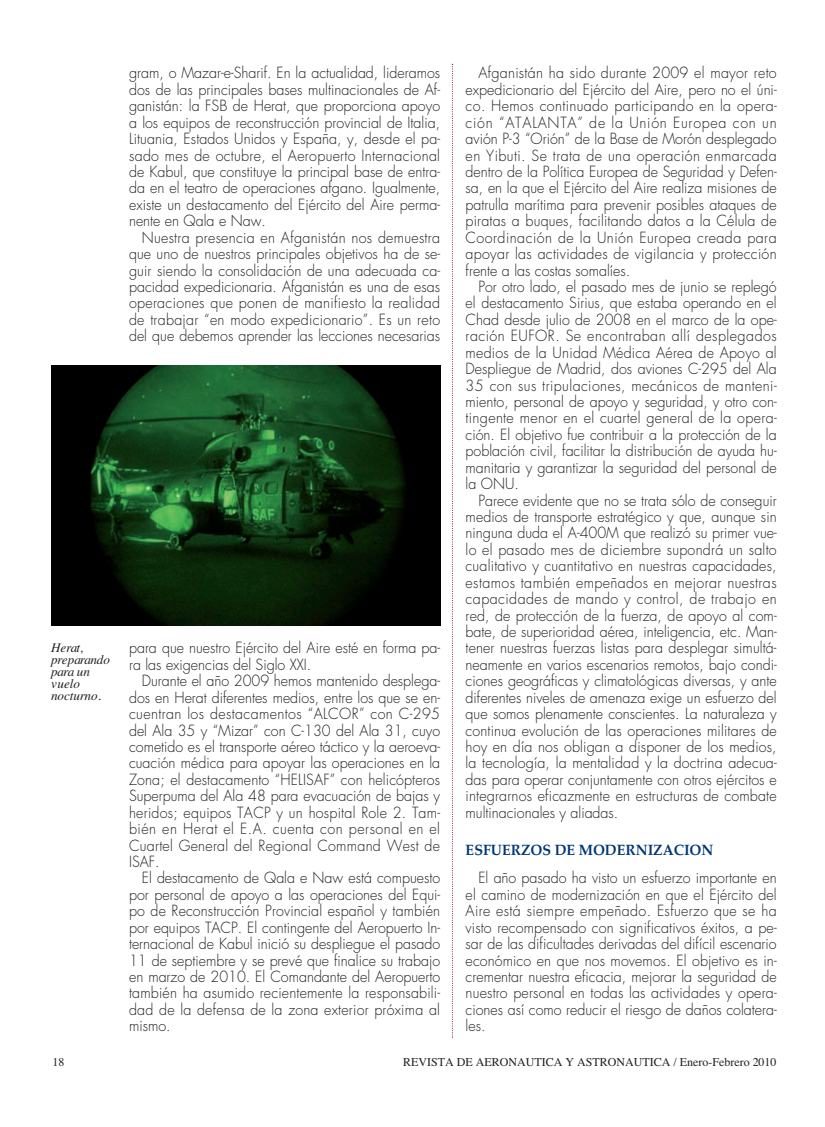
<style>
.page{position:relative;width:825px;height:1127px;background:#fff}
.page>*{position:absolute;margin:0;border:0;box-sizing:border-box;transform-origin:0 0}
.t1{font:300 15px/16.5px "Futura";color:#231f20;scale:.95 1}
.t2{font:300 15px "Futura";letter-spacing:.02em;color:#231f20;scale:.95 1}
.t3{font:300 15px "Futura";letter-spacing:.03em;color:#231f20;scale:.95 1}
.t4{font:300 15px "Futura";letter-spacing:.025em;color:#231f20;scale:.95 1}
.t5{font:300 15px "Futura";letter-spacing:.035em;color:#231f20;scale:.95 1}
.t6{font:300 15px "Futura";letter-spacing:.055em;color:#231f20;scale:.95 1}
.t7{font:italic 13.2px/12px "Times";color:#231f20}
.t8{font:12px "Times";color:#231f20}
.s1{font-family:"Palatino";font-weight:700;color:#013775}
</style>
<div class="page">
<svg style="left:452px;top:64px;width:1px;height:973px"></svg>
<img style="left:51px;top:366px;width:389px;height:259px">
<p class="t1" style="left:129px;top:66px;width:329px">gram, o Mazar-e-Sharif. En la actualidad, lideramos</p>
<p class="t1" style="left:129px;top:82px;width:329px">dos de las principales bases multinacionales de Af-</p>
<p class="t1" style="left:129px;top:99px;width:329px">ganistán: la FSB de Herat, que proporciona apoyo</p>
<p class="t1" style="left:129px;top:115px;width:329px">a los equipos de reconstrucción provincial de Italia,</p>
<p class="t1" style="left:129px;top:132px;width:329px">Lituania, Estados Unidos y España, y, desde el pa-</p>
<p class="t2" style="left:129px;top:148px;width:329px">sado mes de octubre, el Aeropuerto Internacional</p>
<p class="t1" style="left:129px;top:165px;width:329px">de Kabul, que constituye la principal base de entra-</p>
<p class="t1" style="left:129px;top:181px;width:329px">da en el teatro de operaciones afgano. Igualmente,</p>
<p class="t1" style="left:129px;top:197px;width:329px">existe un destacamento del Ejército del Aire perma-</p>
<p class="t1" style="left:129px;top:214px;width:145px">nente en Qala e Naw.</p>
<p class="t2" style="left:142px;top:230px;width:315px">Nuestra presencia en Afganistán nos demuestra</p>
<p class="t1" style="left:129px;top:247px;width:329px">que uno de nuestros principales objetivos ha de se-</p>
<p class="t1" style="left:129px;top:263px;width:329px">guir siendo la consolidación de una adecuada ca-</p>
<p class="t1" style="left:129px;top:280px;width:329px">pacidad expedicionaria. Afganistán es una de esas</p>
<p class="t2" style="left:129px;top:296px;width:329px">operaciones que ponen de manifiesto la realidad</p>
<p class="t2" style="left:129px;top:312px;width:329px">de trabajar “en modo expedicionario”. Es un reto</p>
<p class="t1" style="left:129px;top:329px;width:329px">del que debemos aprender las lecciones necesarias</p>
<p class="t7" style="left:51px;top:643px;width:61px">Herat, preparando para un vuelo nocturno.</p>
<p class="t1" style="left:129px;top:641px;width:329px">para que nuestro Ejército del Aire esté en forma pa-</p>
<p class="t1" style="left:129px;top:657px;width:193px">ra las exigencias del Siglo XXI.</p>
<p class="t1" style="left:142px;top:674px;width:315px">Durante el año 2009 hemos mantenido desplega-</p>
<p class="t1" style="left:129px;top:690px;width:329px">dos en Herat diferentes medios, entre los que se en-</p>
<p class="t3" style="left:129px;top:707px;width:329px">cuentran los destacamentos “ALCOR” con C-295</p>
<p class="t1" style="left:129px;top:723px;width:329px">del Ala 35 y “Mizar” con C-130 del Ala 31, cuyo</p>
<p class="t1" style="left:129px;top:739px;width:329px">cometido es el transporte aéreo táctico y la aeroeva-</p>
<p class="t1" style="left:129px;top:756px;width:329px">cuación médica para apoyar las operaciones en la</p>
<p class="t1" style="left:129px;top:772px;width:329px">Zona; el destacamento “HELISAF” con helicópteros</p>
<p class="t1" style="left:129px;top:789px;width:329px">Superpuma del Ala 48 para evacuación de bajas y</p>
<p class="t1" style="left:129px;top:805px;width:329px">heridos; equipos TACP y un hospital Role 2. Tam-</p>
<p class="t5" style="left:129px;top:822px;width:329px">bién en Herat el E.A. cuenta con personal en el</p>
<p class="t2" style="left:129px;top:838px;width:329px">Cuartel General del Regional Command West de</p>
<p class="t1" style="left:129px;top:854px;width:34px">ISAF.</p>
<p class="t1" style="left:142px;top:871px;width:315px">El destacamento de Qala e Naw está compuesto</p>
<p class="t1" style="left:129px;top:887px;width:329px">por personal de apoyo a las operaciones del Equi-</p>
<p class="t1" style="left:129px;top:904px;width:329px">po de Reconstrucción Provincial español y también</p>
<p class="t1" style="left:129px;top:920px;width:329px">por equipos TACP. El contingente del Aeropuerto In-</p>
<p class="t1" style="left:129px;top:937px;width:329px">ternacional de Kabul inició su despliegue el pasado</p>
<p class="t1" style="left:129px;top:953px;width:329px">11 de septiembre y se prevé que finalice su trabajo</p>
<p class="t1" style="left:129px;top:969px;width:329px">en marzo de 2010. El Comandante del Aeropuerto</p>
<p class="t1" style="left:129px;top:986px;width:329px">también ha asumido recientemente la responsabili-</p>
<p class="t1" style="left:129px;top:1002px;width:329px">dad de la defensa de la zona exterior próxima al</p>
<p class="t1" style="left:129px;top:1019px;width:45px">mismo.</p>
<p class="t2" style="left:478px;top:66px;width:315px">Afganistán ha sido durante 2009 el mayor reto</p>
<p class="t1" style="left:466px;top:82px;width:329px">expedicionario del Ejército del Aire, pero no el úni-</p>
<p class="t4" style="left:466px;top:99px;width:329px">co. Hemos continuado participando en la opera-</p>
<p class="t6" style="left:466px;top:115px;width:329px">ción “ATALANTA” de la Unión Europea con un</p>
<p class="t1" style="left:466px;top:132px;width:329px">avión P-3 “Orión” de la Base de Morón desplegado</p>
<p class="t3" style="left:466px;top:148px;width:329px">en Yibuti. Se trata de una operación enmarcada</p>
<p class="t1" style="left:466px;top:165px;width:329px">dentro de la Política Europea de Seguridad y Defen-</p>
<p class="t1" style="left:466px;top:181px;width:329px">sa, en la que el Ejército del Aire realiza misiones de</p>
<p class="t1" style="left:466px;top:197px;width:329px">patrulla marítima para prevenir posibles ataques de</p>
<p class="t1" style="left:466px;top:214px;width:329px">piratas a buques, facilitando datos a la Célula de</p>
<p class="t5" style="left:466px;top:230px;width:329px">Coordinación de la Unión Europea creada para</p>
<p class="t2" style="left:466px;top:247px;width:329px">apoyar las actividades de vigilancia y protección</p>
<p class="t1" style="left:466px;top:263px;width:175px">frente a las costas somalíes.</p>
<p class="t1" style="left:478px;top:280px;width:315px">Por otro lado, el pasado mes de junio se replegó</p>
<p class="t1" style="left:466px;top:296px;width:329px">el destacamento Sirius, que estaba operando en el</p>
<p class="t1" style="left:466px;top:312px;width:329px">Chad desde julio de 2008 en el marco de la ope-</p>
<p class="t5" style="left:466px;top:329px;width:329px">ración EUFOR. Se encontraban allí desplegados</p>
<p class="t1" style="left:466px;top:345px;width:329px">medios de la Unidad Médica Aérea de Apoyo al</p>
<p class="t1" style="left:466px;top:362px;width:329px">Despliegue de Madrid, dos aviones C-295 del Ala</p>
<p class="t3" style="left:466px;top:378px;width:329px">35 con sus tripulaciones, mecánicos de manteni-</p>
<p class="t1" style="left:466px;top:395px;width:329px">miento, personal de apoyo y seguridad, y otro con-</p>
<p class="t4" style="left:466px;top:411px;width:329px">tingente menor en el cuartel general de la opera-</p>
<p class="t1" style="left:466px;top:427px;width:329px">ción. El objetivo fue contribuir a la protección de la</p>
<p class="t1" style="left:466px;top:444px;width:329px">población civil, facilitar la distribución de ayuda hu-</p>
<p class="t1" style="left:466px;top:460px;width:329px">manitaria y garantizar la seguridad del personal de</p>
<p class="t1" style="left:466px;top:477px;width:58px">la ONU.</p>
<p class="t1" style="left:478px;top:493px;width:315px">Parece evidente que no se trata sólo de conseguir</p>
<p class="t1" style="left:466px;top:510px;width:329px">medios de transporte estratégico y que, aunque sin</p>
<p class="t1" style="left:466px;top:526px;width:329px">ninguna duda el A-400M que realizó su primer vue-</p>
<p class="t1" style="left:466px;top:542px;width:329px">lo el pasado mes de diciembre supondrá un salto</p>
<p class="t1" style="left:466px;top:559px;width:329px">cualitativo y cuantitativo en nuestras capacidades,</p>
<p class="t4" style="left:466px;top:575px;width:329px">estamos también empeñados en mejorar nuestras</p>
<p class="t3" style="left:466px;top:592px;width:329px">capacidades de mando y control, de trabajo en</p>
<p class="t1" style="left:466px;top:608px;width:329px">red, de protección de la fuerza, de apoyo al com-</p>
<p class="t1" style="left:466px;top:624px;width:329px">bate, de superioridad aérea, inteligencia, etc. Man-</p>
<p class="t1" style="left:466px;top:641px;width:329px">tener nuestras fuerzas listas para desplegar simultá-</p>
<p class="t1" style="left:466px;top:657px;width:329px">neamente en varios escenarios remotos, bajo condi-</p>
<p class="t1" style="left:466px;top:674px;width:329px">ciones geográficas y climatológicas diversas, y ante</p>
<p class="t1" style="left:466px;top:690px;width:329px">diferentes niveles de amenaza exige un esfuerzo del</p>
<p class="t1" style="left:466px;top:707px;width:329px">que somos plenamente conscientes. La naturaleza y</p>
<p class="t1" style="left:466px;top:723px;width:329px">continua evolución de las operaciones militares de</p>
<p class="t1" style="left:466px;top:739px;width:329px">hoy en día nos obligan a disponer de los medios,</p>
<p class="t1" style="left:466px;top:756px;width:329px">la tecnología, la mentalidad y la doctrina adecua-</p>
<p class="t1" style="left:466px;top:772px;width:329px">das para operar conjuntamente con otros ejércitos e</p>
<p class="t1" style="left:466px;top:789px;width:329px">integrarnos eficazmente en estructuras de combate</p>
<p class="t1" style="left:466px;top:805px;width:162px">multinacionales y aliadas.</p>
<p class="t1" style="left:478px;top:837px;width:315px;line-height:28.3px;text-indent:-13px"><span class="s1">ESFUERZOS DE MODERNIZACION<br></span>El año pasado ha visto un esfuerzo importante en</p>
<p class="t1" style="left:466px;top:887px;width:329px;text-align:justify">el camino de modernización en que el Ejército del Aire está siempre empeñado. Esfuerzo que se ha visto recompensado con significativos éxitos, a pe&shy;sar de las dificultades derivadas del difícil escenario económico en que nos movemos. El objetivo es in&shy;crementar nuestra eficacia, mejorar la seguridad de nuestro personal en todas las actividades y opera&shy;ciones así como reducir el riesgo de daños colatera&shy;les.</p>
<p class="t8" style="left:53px;top:1058px;width:13px">18</p>
<p class="t8" style="left:403px;top:1058px;width:375px">REVISTA DE AERONAUTICA Y ASTRONAUTICA / Enero-Febrero 2010</p>
</div>
